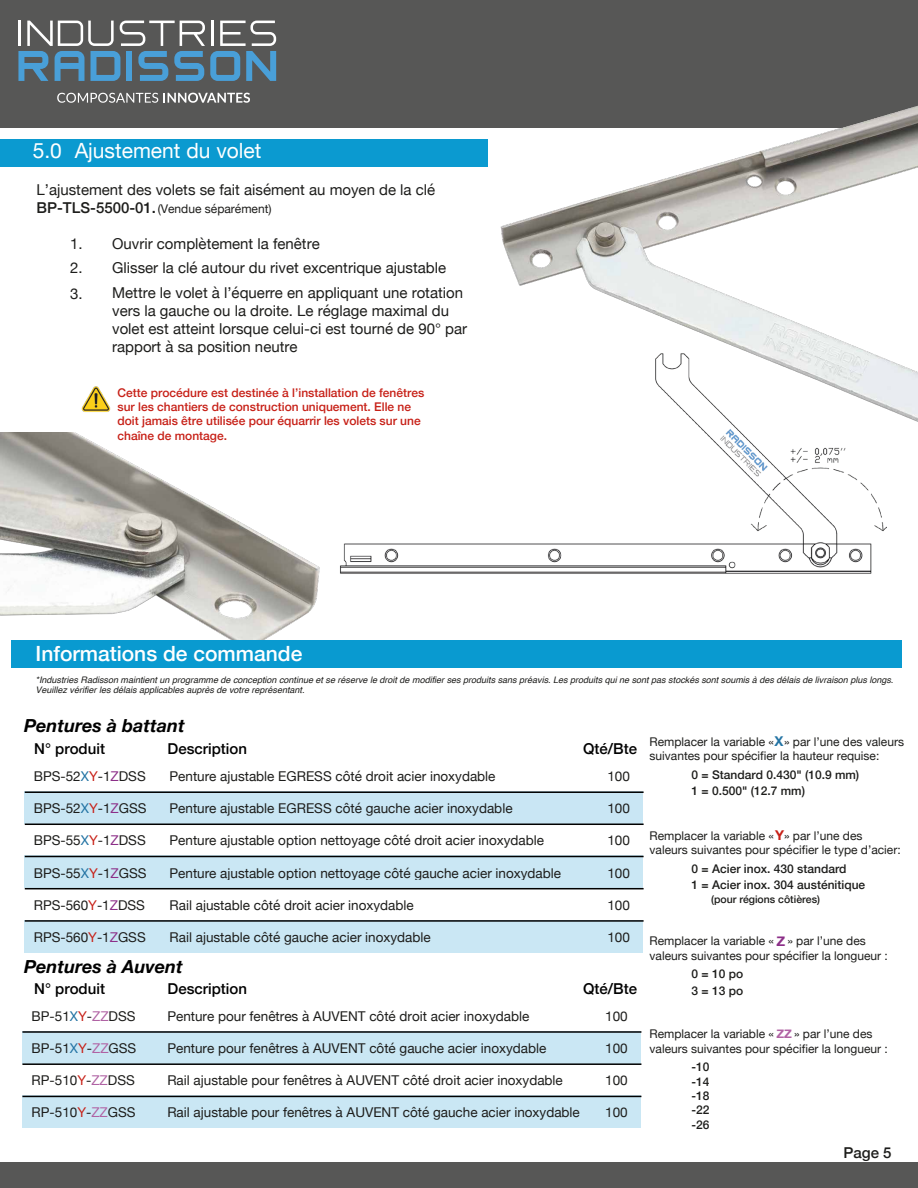
<style>
.page{position:relative;width:918px;height:1188px;background:#fff}
.page>*{position:absolute;margin:0;border:0;box-sizing:border-box;transform-origin:0 0}
.t1{font:500 21px "Helvetica Neue";color:#fff}
.t2{font:21px "Helvetica Neue";color:#fff}
.t3{font:italic 700 18px "Helvetica Neue";color:#000}
.t4{font:15px/18px "Helvetica Neue";color:#1d1d1b}
.t5{font:500 15px "Helvetica Neue";color:#000}
.t6{font:500 15px "Helvetica Neue";color:#1d1d1b}
.t7{font:13.5px "Helvetica Neue";color:#1d1d1b}
.t8{font:700 13.5px "Helvetica Neue";color:#c72017}
.t9{font:700 13.5px "Helvetica Neue";color:#8c2f88}
.t10{font:700 13.5px "Helvetica Neue";color:#2474a4}
.t11{font:12px/14.4px "Helvetica Neue";color:#1d1d1b}
.t12{font:500 12px/14.4px "Helvetica Neue";color:#c72017}
.t13{font:500 12px/14.4px "Helvetica Neue";color:#1d1d1b}
.t14{font:500 10.5px "Helvetica Neue";color:#1d1d1b}
.t15{font:italic 9px/10.8px "Helvetica";color:#1d1d1b}
.s1{font-weight:500;font-size:15px}
.s2{color:#2474a4}
.s3{color:#c72017}
.s4{color:#8c2f88}
.s5{color:#b063a4}
.s6{font-weight:700;color:#b063a4}
</style>
<div class="page">
<div style="left:0;top:0;width:918px;height:128px;background:#575756"></div>
<div style="left:0;top:1162px;width:918px;height:26px;background:#575756"></div>
<img style="left:0;top:433px;width:319px;height:207px">
<img style="left:314px;top:433px;width:573px;height:148px">
<div style="left:0;top:139px;width:487px;height:28px;background:#0b9ad0"></div>
<img style="left:81px;top:386px;width:30px;height:26px">
<img style="left:435px;top:105px;width:483px;height:383px">
<div style="left:11px;top:640px;width:891px;height:28px;background:#099ad0"></div>
<div style="left:24px;top:792px;width:136px;height:32px;background:#c9e6f4"></div>
<div style="left:160px;top:792px;width:438px;height:32px;background:#c9e6f4"></div>
<div style="left:598px;top:792px;width:45px;height:32px;background:#c9e6f4"></div>
<div style="left:24px;top:856px;width:136px;height:32px;background:#cae7f4"></div>
<div style="left:160px;top:856px;width:438px;height:32px;background:#cae7f4"></div>
<div style="left:598px;top:856px;width:45px;height:32px;background:#cae7f4"></div>
<div style="left:24px;top:920px;width:136px;height:32px;background:#cae7f4"></div>
<div style="left:160px;top:920px;width:438px;height:32px;background:#cae7f4"></div>
<div style="left:598px;top:920px;width:45px;height:32px;background:#cae7f4"></div>
<hr style="left:25px;top:791px;width:619px;height:2px;background:#000">
<hr style="left:25px;top:824px;width:619px;height:1px;background:#000">
<hr style="left:25px;top:856px;width:619px;height:1px;background:#000">
<hr style="left:25px;top:888px;width:619px;height:1px;background:#000">
<hr style="left:25px;top:920px;width:619px;height:2px;background:#000">
<div style="left:22px;top:1031px;width:136px;height:33px;background:#cae7f4"></div>
<div style="left:158px;top:1031px;width:437px;height:33px;background:#cae7f4"></div>
<div style="left:596px;top:1031px;width:45px;height:33px;background:#cae7f4"></div>
<div style="left:22px;top:1096px;width:136px;height:32px;background:#cae7f4"></div>
<div style="left:158px;top:1096px;width:437px;height:32px;background:#cae7f4"></div>
<div style="left:596px;top:1096px;width:45px;height:32px;background:#cae7f4"></div>
<hr style="left:22px;top:1031px;width:619px;height:2px;background:#000">
<hr style="left:22px;top:1063px;width:619px;height:2px;background:#000">
<hr style="left:22px;top:1096px;width:619px;height:1px;background:#000">
<svg style="left:18px;top:21px;width:258px;height:60px"></svg>
<svg style="left:57px;top:93px;width:101px;height:10px"></svg>
<svg style="left:164px;top:93px;width:86px;height:10px"></svg>
<h1 class="t2" style="left:33px;top:136px;width:230px">5.0 Ajustement du volet</h1>
<p class="t4" style="left:37px;top:181px;width:400px">L’ajustement des volets se fait aisément au moyen de la clé</p>
<p class="t11" style="left:37px;top:202px;width:237px"><span class="s1">BP-TLS-5500-01.</span>(Vendue séparément)</p>
<p class="t4" style="left:70px;top:236px;width:251px">1. Ouvrir complètement la fenêtre</p>
<p class="t4" style="left:70px;top:260px;width:377px">2. Glisser la clé autour du rivet excentrique ajustable</p>
<p class="t4" style="left:112px;top:285px;width:356px;text-indent:-42px">3. Mettre le volet à l’équerre en appliquant une rotation vers la gauche ou la droite. Le réglage maximal du volet est atteint lorsque celui-ci est tourné de 90° par rapport à sa position neutre</p>
<p class="t12" style="left:118px;top:384px;width:308px">Cette procédure est destinée à l’installation de fenêtres sur les chantiers de construction uniquement. Elle ne doit jamais être utilisée pour équarrir les volets sur une chaîne de montage.</p>
<h1 class="t1" style="left:36px;top:637px;width:268px">Informations de commande</h1>
<p class="t15" style="left:36px;top:674px;width:859px">*Industries Radisson maintient un programme de conception continue et se réserve le droit de modifier ses produits sans préavis. Les produits qui ne sont pas stockés sont soumis à des délais de livraison plus longs.<br>Veuillez vérifier les délais applicables auprès de votre représentant.</p>
<h2 class="t3" style="left:24px;top:711px;width:162px">Pentures à battant</h2>
<p class="t5" style="left:34px;top:736px;width:72px">N° produit</p>
<p class="t5" style="left:168px;top:736px;width:81px">Description</p>
<p class="t5" style="left:583px;top:736px;width:55px">Qté/Bte</p>
<p class="t7" style="left:34px;top:767px;width:114px">BPS-52<span class="s2">X</span><span class="s3">Y</span>-1<span class="s4">Z</span>DSS</p>
<p class="t7" style="left:170px;top:767px;width:328px">Penture ajustable EGRESS côté droit acier inoxydable</p>
<p class="t7" style="left:607px;top:767px;width:24px">100</p>
<p class="t7" style="left:34px;top:799px;width:114px">BPS-52<span class="s2">X</span><span class="s3">Y</span>-1<span class="s4">Z</span>GSS</p>
<p class="t7" style="left:170px;top:799px;width:345px">Penture ajustable EGRESS côté gauche acier inoxydable</p>
<p class="t7" style="left:607px;top:799px;width:24px">100</p>
<p class="t7" style="left:34px;top:831px;width:114px">BPS-55<span class="s2">X</span><span class="s3">Y</span>-1<span class="s4">Z</span>DSS</p>
<p class="t7" style="left:170px;top:831px;width:376px">Penture ajustable option nettoyage côté droit acier inoxydable</p>
<p class="t7" style="left:607px;top:831px;width:24px">100</p>
<p class="t7" style="left:34px;top:863px;width:114px">BPS-55<span class="s2">X</span><span class="s3">Y</span>-1<span class="s4">Z</span>GSS</p>
<p class="t7" style="left:170px;top:863px;width:393px">Penture ajustable option nettoyage côté gauche acier inoxydable</p>
<p class="t7" style="left:607px;top:863px;width:24px">100</p>
<p class="t7" style="left:34px;top:895px;width:113px">RPS-560<span class="s3">Y</span>-1<span class="s4">Z</span>DSS</p>
<p class="t7" style="left:170px;top:895px;width:246px">Rail ajustable côté droit acier inoxydable</p>
<p class="t7" style="left:607px;top:895px;width:24px">100</p>
<p class="t7" style="left:34px;top:927px;width:114px">RPS-560<span class="s3">Y</span>-1<span class="s4">Z</span>GSS</p>
<p class="t7" style="left:170px;top:927px;width:263px">Rail ajustable côté gauche acier inoxydable</p>
<p class="t7" style="left:607px;top:927px;width:24px">100</p>
<h2 class="t3" style="left:24px;top:952px;width:160px">Pentures à Auvent</h2>
<p class="t5" style="left:34px;top:976px;width:72px">N° produit</p>
<p class="t5" style="left:168px;top:976px;width:81px">Description</p>
<p class="t5" style="left:583px;top:976px;width:55px">Qté/Bte</p>
<p class="t7" style="left:32px;top:1006px;width:106px">BP-51<span class="s2">X</span><span class="s3">Y</span>-<span class="s5">ZZ</span>DSS</p>
<p class="t7" style="left:167px;top:1006px;width:364px">Penture pour fenêtres à AUVENT côté droit acier inoxydable</p>
<p class="t7" style="left:605px;top:1006px;width:24px">100</p>
<p class="t7" style="left:32px;top:1039px;width:106px">BP-51<span class="s2">X</span><span class="s3">Y</span>-<span class="s5">ZZ</span>GSS</p>
<p class="t7" style="left:167px;top:1039px;width:381px">Penture pour fenêtres à AUVENT côté gauche acier inoxydable</p>
<p class="t7" style="left:605px;top:1039px;width:24px">100</p>
<p class="t7" style="left:32px;top:1071px;width:105px">RP-510<span class="s3">Y</span>-<span class="s5">ZZ</span>DSS</p>
<p class="t7" style="left:167px;top:1071px;width:397px">Rail ajustable pour fenêtres à AUVENT côté droit acier inoxydable</p>
<p class="t7" style="left:605px;top:1071px;width:24px">100</p>
<p class="t7" style="left:32px;top:1103px;width:106px">RP-510<span class="s3">Y</span>-<span class="s5">ZZ</span>GSS</p>
<p class="t7" style="left:167px;top:1103px;width:414px">Rail ajustable pour fenêtres à AUVENT côté gauche acier inoxydable</p>
<p class="t7" style="left:605px;top:1103px;width:24px">100</p>
<p class="t10" style="left:775px;top:731px;width:11px">X</p>
<p class="t13" style="left:692px;top:765px;width:169px;line-height:16.5px">0 = Standard 0.430" (10.9 mm)<br>1 = 0.500" (12.7 mm)</p>
<p class="t11" style="left:650px;top:735px;width:256px">Remplacer la variable « » par l’une des valeurs suivantes pour spécifier la hauteur requise:</p>
<p class="t8" style="left:775px;top:824px;width:11px">Y</p>
<p class="t13" style="left:692px;top:859px;width:175px;line-height:16.5px">0 = Acier inox. 430 standard<br>1 = Acier inox. 304 austénitique</p>
<p class="t14" style="left:711px;top:891px;width:110px">(pour régions côtières)</p>
<p class="t11" style="left:650px;top:934px;width:240px">Remplacer la variable « » par l’une des valeurs suivantes pour spécifier la longueur :</p>
<p class="t11" style="left:650px;top:829px;width:253px">Remplacer la variable « » par l’une des valeurs suivantes pour spécifier le type d’acier:</p>
<p class="t9" style="left:776px;top:930px;width:10px">Z</p>
<p class="t13" style="left:692px;top:965px;width:53px;line-height:16.5px">0 = 10 po<br>3 = 13 po</p>
<p class="t11" style="left:650px;top:1027px;width:240px">Remplacer la variable « <span class="s6">ZZ</span> » par l’une des valeurs suivantes pour spécifier la longueur :</p>
<p class="t13" style="left:692px;top:1059px;width:20px;text-align:justify">-10 -14 -18 -22 -26</p>
<p class="t6" style="left:843px;top:1141px;width:50px">Page 5</p>
</div>
